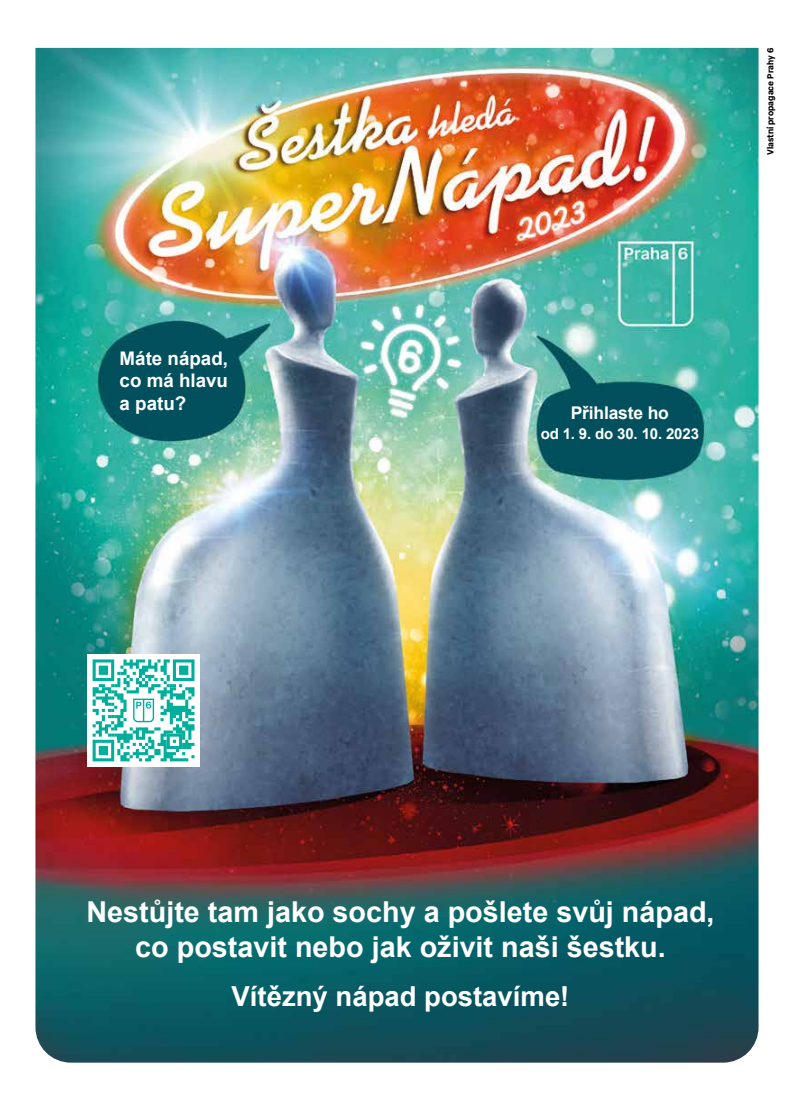
<style>
.page{position:relative;width:794px;height:1110px;background:#fff}
.page>*{position:absolute;margin:0;border:0;box-sizing:border-box;transform-origin:0 0}
.t1{font:700 28.75px/34.5px "Arial";color:#fff;text-align:center}
.t2{font:700 27.5px "Arial";color:#fff}
.t3{font:700 18.75px/22.5px "Arial";color:#fff;text-align:justify}
.t4{font:700 17.5px "Arial";letter-spacing:-.01em;color:#fff}
.t5{font:700 15px "Arial";letter-spacing:-.01em;color:#fff}
.t6{font:700 8.75px "Civil Premium";color:#000;scale:.95 1}
</style>
<div class="page">
<img style="left:35px;top:48px;width:723px;height:1014px">
<p class="t3" style="left:120px;top:347px;width:110px">Máte nápad, co má hlavu a patu?</p>
<p class="t6" style="left:764px;top:155px;width:114px;rotate:-90deg">Vlastní propagace Prahy 6</p>
<p class="t4" style="left:571px;top:400px;width:100px">Přihlaste ho</p>
<p class="t5" style="left:540px;top:422px;width:160px">od 1. 9. do 30. 10. 2023</p>
<p class="t1" style="left:86px;top:894px;width:629px">Nestůjte tam jako sochy a pošlete svůj nápad, co postavit nebo jak oživit naši šestku.</p>
<p class="t2" style="left:232px;top:976px;width:339px">Vítězný nápad postavíme!</p>
</div>
